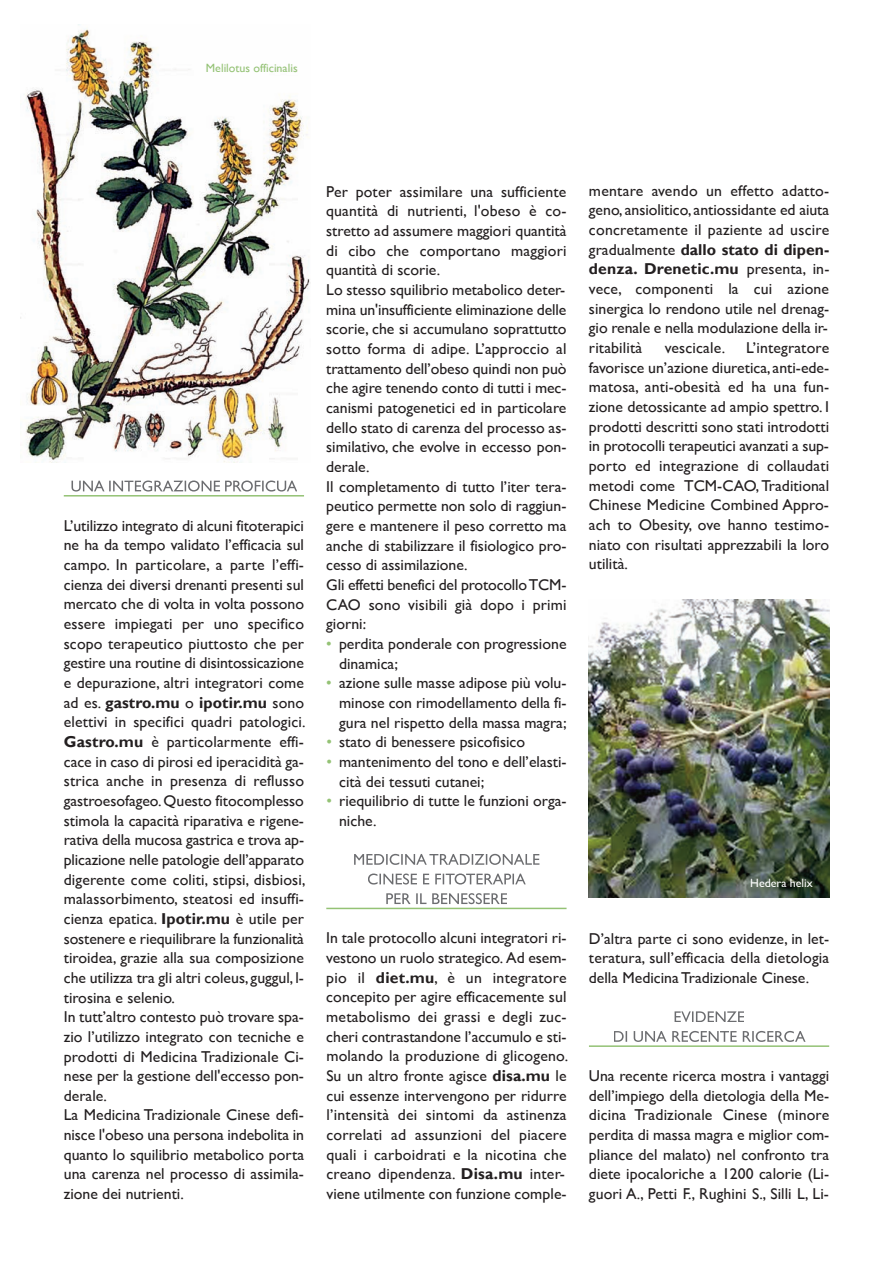
<style>
.page{position:relative;width:893px;height:1263px;background:#fff}
.page>*{position:absolute;margin:0;border:0;box-sizing:border-box;transform-origin:0 0}
.t1{font:15.75px/19.6px "Gill Sans";color:#231f20}
.t2{font:12px "Gill Sans";color:#94c275}
.t3{font:12px "Gill Sans";color:#fff}
.s1{font-weight:700}
.s2{color:#94c275}
</style>
<div class="page">
<hr style="left:326px;top:908px;width:241px;height:1px;background:#94c275">
<svg style="left:354px;top:854px;width:173px;height:11px"></svg>
<svg style="left:368px;top:873px;width:158px;height:11px"></svg>
<svg style="left:386px;top:893px;width:114px;height:11px"></svg>
<hr style="left:64px;top:495px;width:240px;height:1px;background:#94c275">
<svg style="left:72px;top:480px;width:169px;height:11px"></svg>
<img style="left:26px;top:29px;width:284px;height:433px">
<img style="left:589px;top:600px;width:240px;height:298px">
<hr style="left:589px;top:1045px;width:240px;height:2px;background:#94c275">
<svg style="left:675px;top:1011px;width:69px;height:11px"></svg>
<svg style="left:614px;top:1031px;width:151px;height:11px"></svg>
<p class="t2" style="left:206px;top:61px;width:93px">Melilotus officinalis</p>
<p class="t1" style="left:64px;top:515px;width:243px">L’utilizzo integrato di alcuni fitoterapici ne ha da tempo validato l’efficacia sul campo. In particolare, a parte l’effi&shy;cienza dei diversi drenanti presenti sul mercato che di volta in volta possono essere impiegati per uno specifico scopo terapeutico piuttosto che per gestire una routine di disintossicazione e depurazione, altri integratori come ad es. <span class="s1">gastro.mu</span> o <span class="s1">ipotir.mu</span> sono elettivi in specifici quadri patologici.<br><span class="s1">Gastro.mu</span> è particolarmente effi&shy;cace in caso di pirosi ed iperacidità ga&shy;strica anche in presenza di reflusso gastroesofageo. Questo fitocomplesso stimola la capacità riparativa e rigene&shy;rativa della mucosa gastrica e trova ap&shy;plicazione nelle patologie dell’apparato digerente come coliti, stipsi, disbiosi, malassorbimento, steatosi ed insuffi&shy;cienza epatica. <span class="s1">Ipotir.mu</span> è utile per sostenere e riequilibrare la funzionalità tiroidea, grazie alla sua composizione che utilizza tra gli altri coleus, guggul, l&shy;tirosina e selenio.<br>In tutt’altro contesto può trovare spa&shy;zio l’utilizzo integrato con tecniche e prodotti di Medicina Tradizionale Ci&shy;nese per la gestione dell'eccesso pon&shy;derale.<br>La Medicina Tradizionale Cinese defi&shy;nisce l'obeso una persona indebolita in quanto lo squilibrio metabolico porta una carenza nel processo di assimila&shy;zione dei nutrienti.</p>
<p class="t1" style="left:326px;top:181px;width:242px">Per poter assimilare una sufficiente quantità di nutrienti, l'obeso è co&shy;stretto ad assumere maggiori quantità di cibo che comportano maggiori quantità di scorie.<br>Lo stesso squilibrio metabolico deter&shy;mina un'insufficiente eliminazione delle scorie, che si accumulano soprattutto sotto forma di adipe. L’approccio al trattamento dell’obeso quindi non può che agire tenendo conto di tutti i mec&shy;canismi patogenetici ed in particolare dello stato di carenza del processo as&shy;similativo, che evolve in eccesso pon&shy;derale.<br>Il completamento di tutto l’iter tera&shy;peutico permette non solo di raggiun&shy;gere e mantenere il peso corretto ma anche di stabilizzare il fisiologico pro&shy;cesso di assimilazione.<br>Gli effetti benefici del protocollo TCM-CAO sono visibili già dopo i primi giorni:</p>
<p class="t1" style="left:339px;top:634px;width:229px;text-indent:-13px"><span class="s2">•</span> perdita ponderale con progressione dinamica;</p>
<p class="t1" style="left:339px;top:673px;width:229px;text-align:justify;text-indent:-13px"><span class="s2">•</span> azione sulle masse adipose più volu&shy;minose con rimodellamento della fi&shy;gura nel rispetto della massa magra;</p>
<p class="t1" style="left:326px;top:732px;width:200px"><span class="s2">•</span> stato di benessere psicofisico</p>
<p class="t1" style="left:339px;top:752px;width:229px;text-indent:-13px"><span class="s2">•</span> mantenimento del tono e dell’elasti&shy;cità dei tessuti cutanei;</p>
<p class="t1" style="left:339px;top:791px;width:229px;text-indent:-13px"><span class="s2">•</span> riequilibrio di tutte le funzioni orga&shy;niche.</p>
<p class="t1" style="left:326px;top:928px;width:243px">In tale protocollo alcuni integratori ri&shy;vestono un ruolo strategico. Ad esem&shy;pio il <span class="s1">diet.mu</span>, è un integratore concepito per agire efficacemente sul metabolismo dei grassi e degli zuc&shy;cheri contrastandone l’accumulo e sti&shy;molando la produzione di glicogeno.<br>Su un altro fronte agisce <span class="s1">disa.mu</span> le cui essenze intervengono per ridurre l’intensità dei sintomi da astinenza correlati ad assunzioni del piacere quali i carboidrati e la nicotina che creano dipendenza. <span class="s1">Disa.mu</span> inter&shy;viene utilmente con funzione comple-</p>
<p class="t1" style="left:589px;top:180px;width:242px;text-align:justify">mentare avendo un effetto adatto&shy;geno, ansiolitico, antiossidante ed aiuta concretamente il paziente ad uscire gradualmente <span class="s1">dallo stato di dipen&shy;denza. Drenetic.mu</span> presenta, in&shy;vece, componenti la cui azione sinergica lo rendono utile nel drenag&shy;gio renale e nella modulazione della ir&shy;ritabilità</p>
<p class="t1" style="left:589px;top:338px;width:242px;text-align:justify;text-indent:157px">L’integratore favorisce un’azione diuretica, anti-ede&shy;matosa, anti-obesità ed ha una fun&shy;zione detossicante ad ampio spettro. I prodotti descritti sono stati introdotti in protocolli terapeutici avanzati a sup&shy;porto ed integrazione di collaudati metodi come TCM-CAO, Traditional Chinese Medicine Combined Appro&shy;ach to Obesity, ove hanno testimo&shy;niato con risultati apprezzabili la loro utilità.</p>
<p class="t1" style="left:665px;top:338px;width:62px">vescicale.</p>
<p class="t3" style="left:750px;top:876px;width:64px">Hedera helix</p>
<p class="t1" style="left:589px;top:928px;width:242px;text-align:justify">D’altra parte ci sono evidenze, in let&shy;teratura, sull’efficacia della dietologia della Medicina Tradizionale Cinese.</p>
<p class="t1" style="left:589px;top:1066px;width:242px;text-align:justify">Una recente ricerca mostra i vantaggi dell’impiego della dietologia della Me&shy;dicina Tradizionale Cinese (minore perdita di massa magra e miglior com&shy;pliance del malato) nel confronto tra diete ipocaloriche a 1200 calorie (Li&shy;guori A., Petti F., Rughini S., Silli L, Li-</p>
</div>
